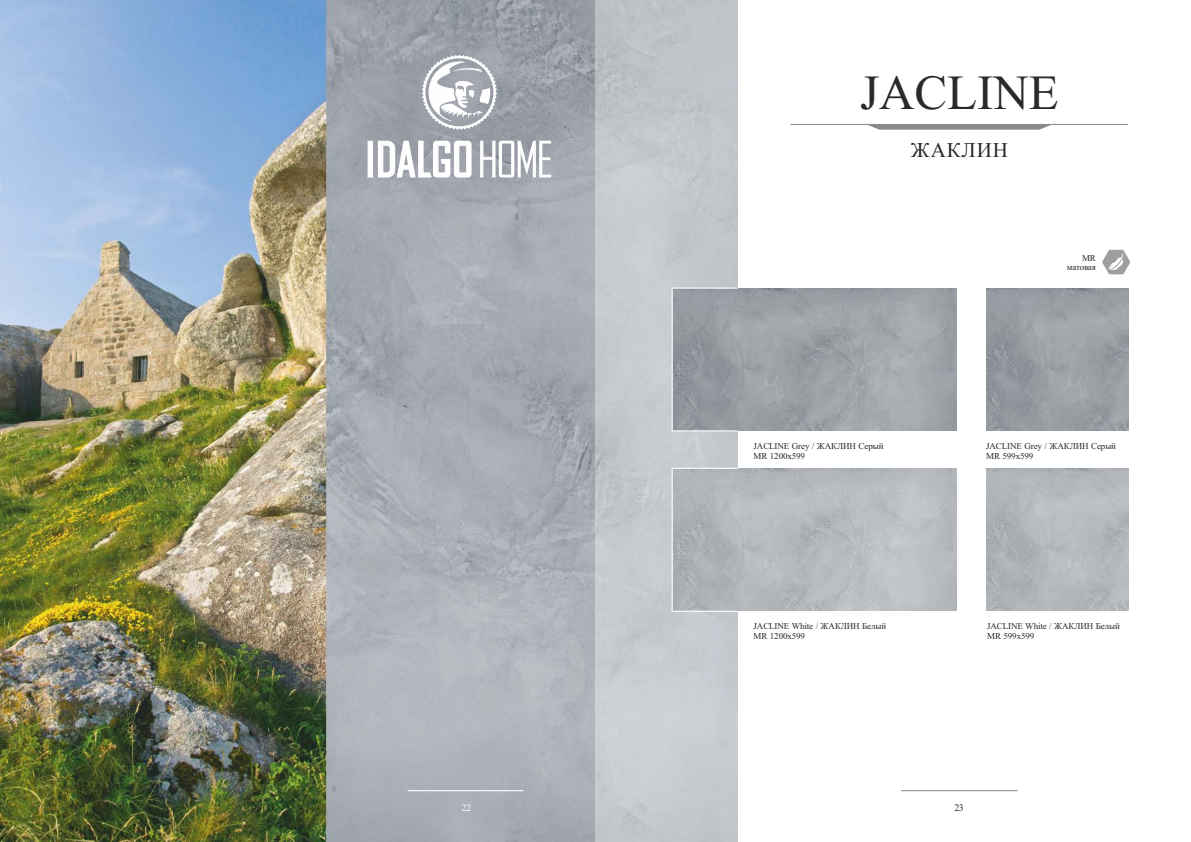
<style>
.page{position:relative;width:1191px;height:842px;background:#fff}
.page>*{position:absolute;margin:0;border:0;box-sizing:border-box;transform-origin:0 0}
.t1{font:49px "Times New Roman";color:#2b2a29}
.t2{font:21px "Times New Roman";letter-spacing:.045em;color:#2b2a29}
.t3{font:10px "Times New Roman";color:#fefefe}
.t4{font:10px "Times New Roman";color:#2b2a29}
.t5{font:9px/10px "Times New Roman";letter-spacing:-.01em;color:#2b2a29}
</style>
<div class="page">
<img style="left:0;top:0;width:737px;height:842px">
<hr style="left:901px;top:790px;width:116px;height:1px;background:#898989">
<hr style="left:408px;top:790px;width:115px;height:1px;background:#fefefe">
<svg style="left:868px;top:125px;width:183px;height:5px"></svg>
<hr style="left:790px;top:124px;width:338px;height:1px;background:#898989">
<svg style="left:1102px;top:250px;width:28px;height:24px"></svg>
<img style="left:987px;top:289px;width:141px;height:141px">
<img style="left:987px;top:469px;width:141px;height:142px">
<img style="left:673px;top:289px;width:283px;height:141px">
<div style="left:671px;top:288px;width:67px;height:143px;border:1px solid #fefefe"></div>
<img style="left:673px;top:469px;width:283px;height:142px">
<div style="left:671px;top:468px;width:67px;height:144px;border:1px solid #fefefe"></div>
<svg style="left:480px;top:141px;width:71px;height:36px"></svg>
<svg style="left:367px;top:141px;width:104px;height:37px"></svg>
<svg style="left:422px;top:55px;width:75px;height:75px"></svg>
<h1 class="t1" style="left:860px;top:75px;width:200px">JACLINE</h1>
<h2 class="t2" style="left:911px;top:142px;width:99px">ЖАКЛИН</h2>
<p class="t5" style="left:1067px;top:254px;width:30px;line-height:8.8px;text-align:right">MR матовая</p>
<p class="t5" style="left:753px;top:442px;width:131px">JACLINE Grey / ЖАКЛИН Серый<br>MR 1200х599</p>
<p class="t5" style="left:986px;top:442px;width:131px">JACLINE Grey / ЖАКЛИН Серый<br>MR 599х599</p>
<p class="t5" style="left:753px;top:622px;width:134px">JACLINE White / ЖАКЛИН Белый<br>MR 1200х599</p>
<p class="t5" style="left:987px;top:622px;width:134px">JACLINE White / ЖАКЛИН Белый<br>MR 599х599</p>
<p class="t3" style="left:461px;top:804px;width:11px">22</p>
<p class="t4" style="left:954px;top:804px;width:11px">23</p>
</div>
